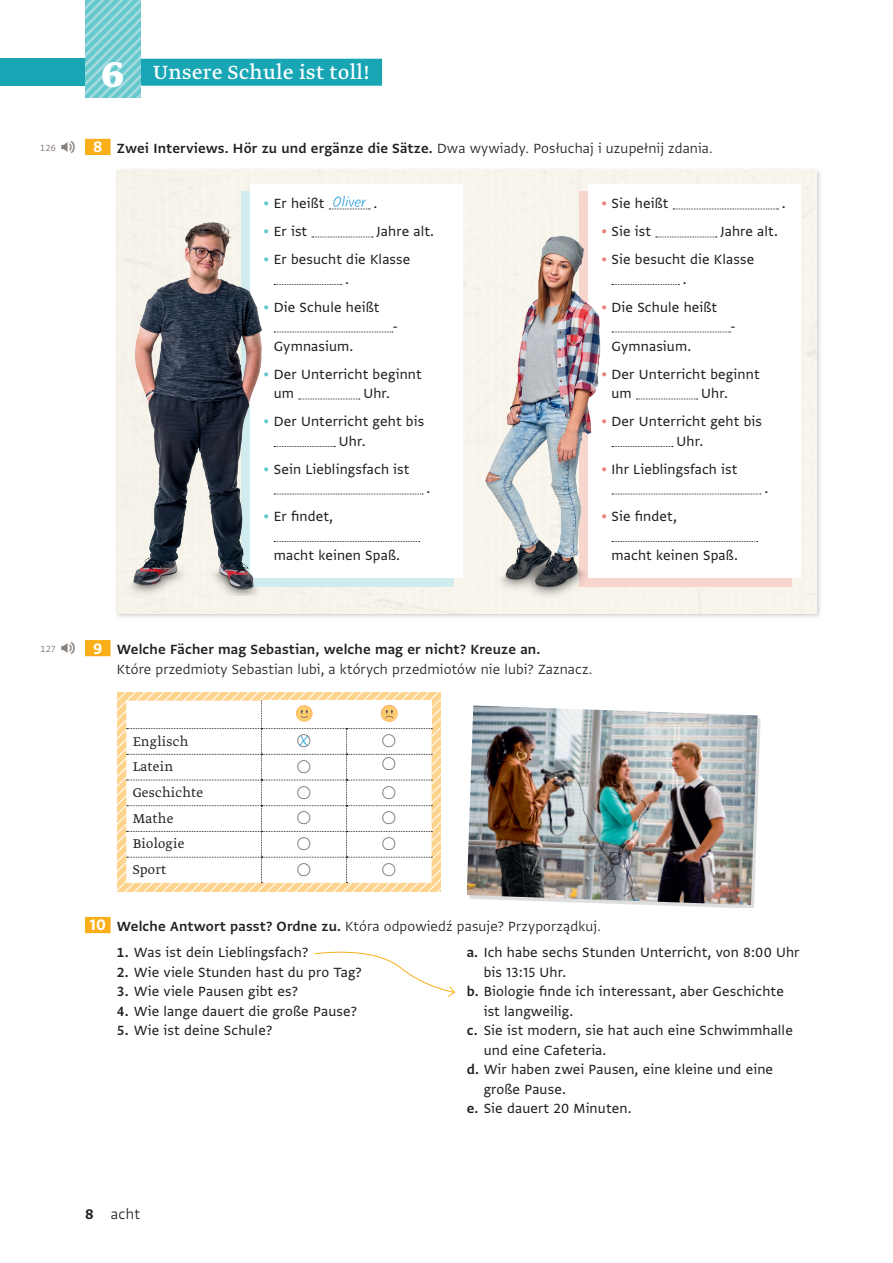
<style>
.page{position:relative;width:893px;height:1263px;background:#fff}
.page>*{position:absolute;margin:0;border:0;box-sizing:border-box;transform-origin:0 0}
.t1{font:700 45px "Greta Text Std";color:#fff}
.t2{font:22.5px "Greta Text Std";letter-spacing:.02em;color:#fff}
.ETT_Fließ-SERIF_weiß{font:18px "Susp Sans";color:#6c6d70}
.ETT_Fließ-SERIF_Tabe{font:18px "Susp Sans";color:#6c6d70}
.ETT_pagina_Wort_link{font:300 16.5px "Greta Sans Std";color:#231f20}
.ETT_Fließ_ohne_Einzu{font:15.75px/19.5px "Greta Sans Std";letter-spacing:.01em;color:#231f20}
.ETT_A_Arbeitsanweisu{font:300 15.75px/19.5px "Greta Sans Std";letter-spacing:.01em;color:#231f20}
.ETT_A_Arbeitsanweisu-2{font:15.75px "Greta Sans Std Sm Bld";letter-spacing:.01em;color:#231f20}
.ETT_Fließ-SERIF_Tabe-2{font:300 15px "Greta Text Std";letter-spacing:.02em;color:#231f20}
.ETT_Fließ-SERIF_Tabe-3{font:300 15px "Kalamax";color:#008fd5}
.ETT_Tracknummer_Hörv{font:10.5px "Greta Sans Std";color:#88807c}
.s1{font-family:"Greta Sans Std Bld";font-size:18px;color:#fff}
.s2{font-family:"Greta Sans Std";font-weight:300}
.s3{color:#64c8cd}
.s4{font-family:"Kalamax";font-weight:300;font-size:15px;color:#008fd5}
.s5{color:#e9827a}
.s6{font-family:"Greta Sans Std Bld";font-weight:400;font-size:18px;color:#fff}
.s7{font-family:"Greta Sans Std Sm Bld";font-weight:400}
.s8{font-family:"Greta Sans Std Sm Bld"}
.s9{font-family:"Greta Sans Std Bld";font-weight:400}
</style>
<div class="page">
<div style="left:140px;top:59px;width:242px;height:27px;background:#18a6b5"></div>
<div style="left:0;top:59px;width:141px;height:27px;background:#18a6b5"></div>
<svg style="left:85px;top:0;width:55px;height:98px;background:#7ccfd3"></svg>
<div style="left:114px;top:167px;width:708px;height:452px;background:#231f20;opacity:.25"></div>
<div style="left:117px;top:170px;width:699px;height:443px;background:#f8f4eb"></div>
<svg style="left:85px;top:139px;width:26px;height:16px"></svg>
<svg style="left:85px;top:640px;width:26px;height:16px"></svg>
<svg style="left:85px;top:917px;width:26px;height:16px"></svg>
<svg style="left:314px;top:951px;width:141px;height:46px"></svg>
<svg style="left:117px;top:692px;width:323px;height:199px"></svg>
<div style="left:470px;top:708px;width:291px;height:200px;background:#231f20;opacity:.15"></div>
<img style="left:467px;top:705px;width:291px;height:200px">
<div style="left:579px;top:192px;width:213px;height:395px;background:#f8d5cd"></div>
<div style="left:588px;top:184px;width:213px;height:393px;background:#fff"></div>
<svg style="left:673px;top:209px;width:105px;height:1px"></svg>
<svg style="left:656px;top:237px;width:61px;height:1px"></svg>
<svg style="left:612px;top:284px;width:67px;height:1px"></svg>
<svg style="left:612px;top:332px;width:119px;height:1px"></svg>
<svg style="left:636px;top:399px;width:62px;height:1px"></svg>
<svg style="left:612px;top:446px;width:61px;height:1px"></svg>
<svg style="left:612px;top:494px;width:149px;height:1px"></svg>
<svg style="left:612px;top:541px;width:145px;height:1px"></svg>
<img style="left:476px;top:228px;width:132px;height:371px">
<div style="left:242px;top:192px;width:212px;height:395px;background:#d1ecee"></div>
<div style="left:250px;top:184px;width:213px;height:393px;background:#fff"></div>
<svg style="left:329px;top:209px;width:41px;height:1px"></svg>
<svg style="left:312px;top:237px;width:61px;height:1px"></svg>
<svg style="left:281px;top:284px;width:61px;height:1px"></svg>
<svg style="left:281px;top:332px;width:112px;height:1px"></svg>
<svg style="left:299px;top:399px;width:61px;height:1px"></svg>
<svg style="left:281px;top:446px;width:54px;height:1px"></svg>
<svg style="left:281px;top:494px;width:142px;height:1px"></svg>
<svg style="left:281px;top:541px;width:139px;height:1px"></svg>
<img style="left:117px;top:210px;width:164px;height:386px">
<p class="ETT_Tracknummer_Hörv" style="left:40px;top:142px;width:17px">126</p>
<p class="ETT_Tracknummer_Hörv" style="left:40px;top:643px;width:17px">127</p>
<h1 class="t1" style="left:101px;top:47px;width:25px">6</h1>
<h2 class="t2" style="left:153px;top:59px;width:218px">Unsere Schule ist toll!</h2>
<p class="ETT_A_Arbeitsanweisu-2" style="left:93px;top:139px;width:621px"><span class="s1">8</span> Zwei Interviews. Hör zu und ergänze die Sätze. <span class="s2">Dwa wywiady. Posłuchaj i uzupełnij zdania.</span></p>
<p class="ETT_Fließ_ohne_Einzu" style="left:263px;top:193px;width:116px"><span class="s3">•</span> Er heißt <span class="s4">Oliver</span> .</p>
<p class="ETT_Fließ_ohne_Einzu" style="left:263px;top:221px;width:46px"><span class="s3">•</span> Er ist</p>
<p class="ETT_Fließ_ohne_Einzu" style="left:377px;top:221px;width:59px">Jahre alt.</p>
<p class="ETT_Fließ_ohne_Einzu" style="left:345px;top:249px;width:67px;text-indent:-82px"><span class="s3">•</span> Er besucht die Klasse .</p>
<p class="ETT_Fließ_ohne_Einzu" style="left:263px;top:297px;width:118px"><span class="s3">•</span> Die Schule heißt</p>
<p class="ETT_Fließ_ohne_Einzu" style="left:392px;top:316px;width:7px">-</p>
<p class="ETT_Fließ_ohne_Einzu" style="left:274px;top:336px;width:81px">Gymnasium.</p>
<p class="ETT_Fließ_ohne_Einzu" style="left:274px;top:364px;width:150px;text-indent:-11px"><span class="s3">•</span> Der Unterricht beginnt um</p>
<p class="ETT_Fließ_ohne_Einzu" style="left:363px;top:383px;width:28px">Uhr.</p>
<p class="ETT_Fließ_ohne_Einzu" style="left:339px;top:411px;width:87px;text-indent:-76px"><span class="s3">•</span> Der Unterricht geht bis<br>Uhr.</p>
<p class="ETT_Fließ_ohne_Einzu" style="left:263px;top:459px;width:148px"><span class="s3">•</span> Sein Lieblingsfach ist</p>
<p class="ETT_Fließ_ohne_Einzu" style="left:263px;top:506px;width:71px"><span class="s3">•</span> Er findet,</p>
<p class="ETT_Fließ_ohne_Einzu" style="left:274px;top:545px;width:128px">macht keinen Spaß.</p>
<p class="ETT_Fließ_ohne_Einzu" style="left:427px;top:478px;width:5px">.</p>
<p class="ETT_Fließ_ohne_Einzu" style="left:601px;top:193px;width:69px"><span class="s5">•</span> Sie heißt</p>
<p class="ETT_Fließ_ohne_Einzu" style="left:782px;top:193px;width:5px">.</p>
<p class="ETT_Fließ_ohne_Einzu" style="left:601px;top:221px;width:52px"><span class="s5">•</span> Sie ist</p>
<p class="ETT_Fließ_ohne_Einzu" style="left:720px;top:221px;width:59px">Jahre alt.</p>
<p class="ETT_Fließ_ohne_Einzu" style="left:683px;top:249px;width:73px;text-indent:-82px"><span class="s5">•</span> Sie besucht die Klasse .</p>
<p class="ETT_Fließ_ohne_Einzu" style="left:601px;top:297px;width:118px"><span class="s5">•</span> Die Schule heißt</p>
<p class="ETT_Fließ_ohne_Einzu" style="left:730px;top:316px;width:7px">-</p>
<p class="ETT_Fließ_ohne_Einzu" style="left:611px;top:336px;width:81px">Gymnasium.</p>
<p class="ETT_Fließ_ohne_Einzu" style="left:611px;top:364px;width:150px;text-indent:-11px"><span class="s5">•</span> Der Unterricht beginnt um</p>
<p class="ETT_Fließ_ohne_Einzu" style="left:701px;top:383px;width:28px">Uhr.</p>
<p class="ETT_Fließ_ohne_Einzu" style="left:677px;top:411px;width:87px;text-indent:-76px"><span class="s5">•</span> Der Unterricht geht bis<br>Uhr.</p>
<p class="ETT_Fließ_ohne_Einzu" style="left:601px;top:459px;width:138px"><span class="s5">•</span> Ihr Lieblingsfach ist</p>
<p class="ETT_Fließ_ohne_Einzu" style="left:601px;top:506px;width:78px"><span class="s5">•</span> Sie findet,</p>
<p class="ETT_Fließ_ohne_Einzu" style="left:611px;top:545px;width:128px">macht keinen Spaß.</p>
<p class="ETT_Fließ_ohne_Einzu" style="left:764px;top:478px;width:5px">.</p>
<p class="ETT_A_Arbeitsanweisu" style="left:117px;top:639px;width:477px;text-indent:-24px"><span class="s6">9</span> <span class="s7">Welche Fächer mag Sebastian, welche mag er nicht? Kreuze an.<br></span>Które przedmioty Sebastian lubi, a których przedmiotów nie lubi? Zaznacz.</p>
<p class="ETT_Fließ-SERIF_Tabe-2" style="left:133px;top:732px;width:57px">Englisch</p>
<p class="ETT_Fließ-SERIF_Tabe" style="left:296px;top:727px;width:17px">()</p>
<p class="ETT_Fließ-SERIF_Tabe" style="left:382px;top:727px;width:17px">()</p>
<p class="ETT_Fließ-SERIF_Tabe-2" style="left:133px;top:758px;width:42px">Latein</p>
<p class="ETT_Fließ-SERIF_weiß" style="left:296px;top:752px;width:17px">()</p>
<p class="ETT_Fließ-SERIF_weiß" style="left:382px;top:749px;width:17px">()</p>
<p class="ETT_Fließ-SERIF_Tabe-2" style="left:133px;top:784px;width:72px">Geschichte</p>
<p class="ETT_Fließ-SERIF_weiß" style="left:296px;top:778px;width:17px">()</p>
<p class="ETT_Fließ-SERIF_weiß" style="left:382px;top:778px;width:17px">()</p>
<p class="ETT_Fließ-SERIF_Tabe-2" style="left:133px;top:810px;width:42px">Mathe</p>
<p class="ETT_Fließ-SERIF_weiß" style="left:296px;top:804px;width:17px">()</p>
<p class="ETT_Fließ-SERIF_weiß" style="left:382px;top:804px;width:17px">()</p>
<p class="ETT_Fließ-SERIF_Tabe-2" style="left:133px;top:835px;width:53px">Biologie</p>
<p class="ETT_Fließ-SERIF_weiß" style="left:296px;top:830px;width:17px">()</p>
<p class="ETT_Fließ-SERIF_weiß" style="left:382px;top:830px;width:17px">()</p>
<p class="ETT_Fließ-SERIF_Tabe-2" style="left:133px;top:861px;width:35px">Sport</p>
<p class="ETT_Fließ-SERIF_weiß" style="left:296px;top:855px;width:17px">()</p>
<p class="ETT_Fließ-SERIF_weiß" style="left:382px;top:855px;width:17px">()</p>
<p class="ETT_Fließ-SERIF_Tabe-3" style="left:304px;top:731px;width:10px">X</p>
<p class="ETT_A_Arbeitsanweisu" style="left:89px;top:916px;width:513px"><span class="s6">10</span> <span class="s7">Welche Antwort passt? Ordne zu.</span> Która odpowiedź pasuje? Przyporządkuj.</p>
<p class="ETT_Fließ_ohne_Einzu" style="left:117px;top:942px;width:193px"><span class="s8">1.</span> Was ist dein Lieblingsfach?</p>
<p class="ETT_Fließ_ohne_Einzu" style="left:117px;top:962px;width:246px"><span class="s8">2.</span> Wie viele Stunden hast du pro Tag?</p>
<p class="ETT_Fließ_ohne_Einzu" style="left:117px;top:981px;width:183px"><span class="s8">3.</span> Wie viele Pausen gibt es?</p>
<p class="ETT_Fließ_ohne_Einzu" style="left:117px;top:1001px;width:242px"><span class="s8">4.</span> Wie lange dauert die große Pause?</p>
<p class="ETT_Fließ_ohne_Einzu" style="left:117px;top:1020px;width:157px"><span class="s8">5.</span> Wie ist deine Schule?</p>
<p class="ETT_Fließ_ohne_Einzu" style="left:484px;top:942px;width:317px;text-indent:-17px"><span class="s8">a.</span> Ich habe sechs Stunden Unterricht, von 8:00 Uhr bis 13:15 Uhr.</p>
<p class="ETT_Fließ_ohne_Einzu" style="left:484px;top:981px;width:302px;text-indent:-17px"><span class="s8">b.</span> Biologie finde ich interessant, aber Geschichte ist langweilig.</p>
<p class="ETT_Fließ_ohne_Einzu" style="left:484px;top:1020px;width:311px;text-indent:-17px"><span class="s8">c.</span> Sie ist modern, sie hat auch eine Schwimmhalle und eine Cafeteria.</p>
<p class="ETT_Fließ_ohne_Einzu" style="left:484px;top:1059px;width:291px;text-indent:-17px"><span class="s8">d.</span> Wir haben zwei Pausen, eine kleine und eine große Pause.</p>
<p class="ETT_Fließ_ohne_Einzu" style="left:467px;top:1098px;width:166px"><span class="s8">e.</span> Sie dauert 20 Minuten.</p>
<p class="ETT_pagina_Wort_link" style="left:85px;top:1205px;width:57px"><span class="s9">8</span> acht</p>
</div>
